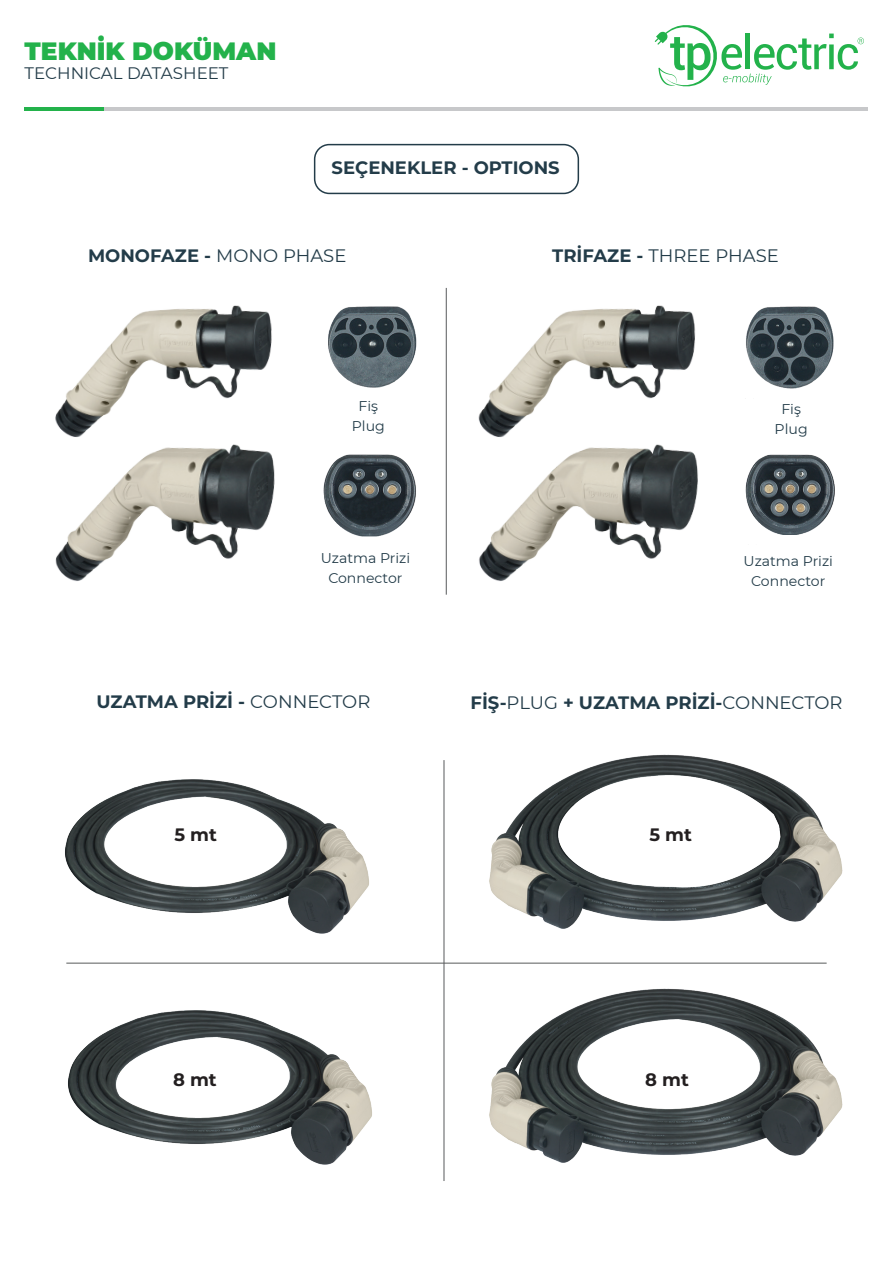
<style>
.page{position:relative;width:893px;height:1263px;background:#fff}
.page>*{position:absolute;margin:0;border:0;box-sizing:border-box;transform-origin:0 0}
.t1{font:900 24.9px "Montserrat";color:#23b24b}
.t2{font:700 18px "Montserrat";color:#233c49}
.t3{font:18px "Montserrat";color:#233c49}
.t4{font:700 18px "Montserrat";color:#231f20}
.t5{font:16.65px "Montserrat";color:#233c49}
.t6{font:14.1px/19.8px "Montserrat";color:#233c49;text-align:center}
.s1{font-weight:400}
.s2{font-weight:700}
</style>
<div class="page">
<hr style="left:446px;top:288px;width:1px;height:307px;background:#575a5b">
<img style="left:328px;top:306px;width:89px;height:82px">
<img style="left:323px;top:454px;width:93px;height:83px">
<img style="left:55px;top:455px;width:220px;height:126px">
<img style="left:55px;top:305px;width:217px;height:150px">
<img style="left:745px;top:454px;width:90px;height:81px">
<img style="left:746px;top:306px;width:88px;height:83px">
<img style="left:479px;top:455px;width:219px;height:126px">
<img style="left:478px;top:305px;width:218px;height:150px">
<hr style="left:444px;top:760px;width:1px;height:421px;background:#575a5b">
<hr style="left:66px;top:963px;width:761px;height:1px;background:#575a5b">
<img style="left:65px;top:779px;width:304px;height:155px">
<img style="left:68px;top:1010px;width:304px;height:155px">
<img style="left:489px;top:754px;width:354px;height:175px">
<img style="left:489px;top:988px;width:354px;height:175px">
<hr style="left:60px;top:108px;width:808px;height:3px;background:#c7c8ca">
<hr style="left:25px;top:108px;width:79px;height:3px;background:#23b24b">
<svg style="left:655px;top:25px;width:209px;height:62px"></svg>
<div style="left:314px;top:144px;width:265px;height:50px;border:2px solid #233c49;border-radius:15px"></div>
<h1 class="t1" style="left:25px;top:33px;width:253px">TEKNİK DOKÜMAN</h1>
<p class="t5" style="left:25px;top:61px;width:205px">TECHNICAL DATASHEET</p>
<p class="t2" style="left:332px;top:154px;width:230px">SEÇENEKLER - OPTIONS</p>
<p class="t2" style="left:88px;top:242px;width:260px">MONOFAZE - <span class="s1">MONO PHASE</span></p>
<p class="t3" style="left:552px;top:243px;width:228px"><span class="s2">TRİFAZE -</span> THREE PHASE</p>
<p class="t6" style="left:352px;top:395px;width:35px">Fiş<br>Plug</p>
<p class="t6" style="left:321px;top:547px;width:91px">Uzatma Prizi<br>Connector</p>
<p class="t6" style="left:775px;top:398px;width:35px">Fiş<br>Plug</p>
<p class="t6" style="left:743px;top:551px;width:91px">Uzatma Prizi<br>Connector</p>
<p class="t2" style="left:96px;top:688px;width:275px">UZATMA PRİZİ - <span class="s1">CONNECTOR</span></p>
<p class="t2" style="left:471px;top:690px;width:374px">FİŞ-<span class="s1">PLUG</span> + UZATMA PRİZİ-<span class="s1">CONNECTOR</span></p>
<p class="t4" style="left:174px;top:821px;width:44px">5 mt</p>
<p class="t4" style="left:649px;top:821px;width:44px">5 mt</p>
<p class="t4" style="left:173px;top:1066px;width:45px">8 mt</p>
<p class="t4" style="left:645px;top:1066px;width:45px">8 mt</p>
</div>
